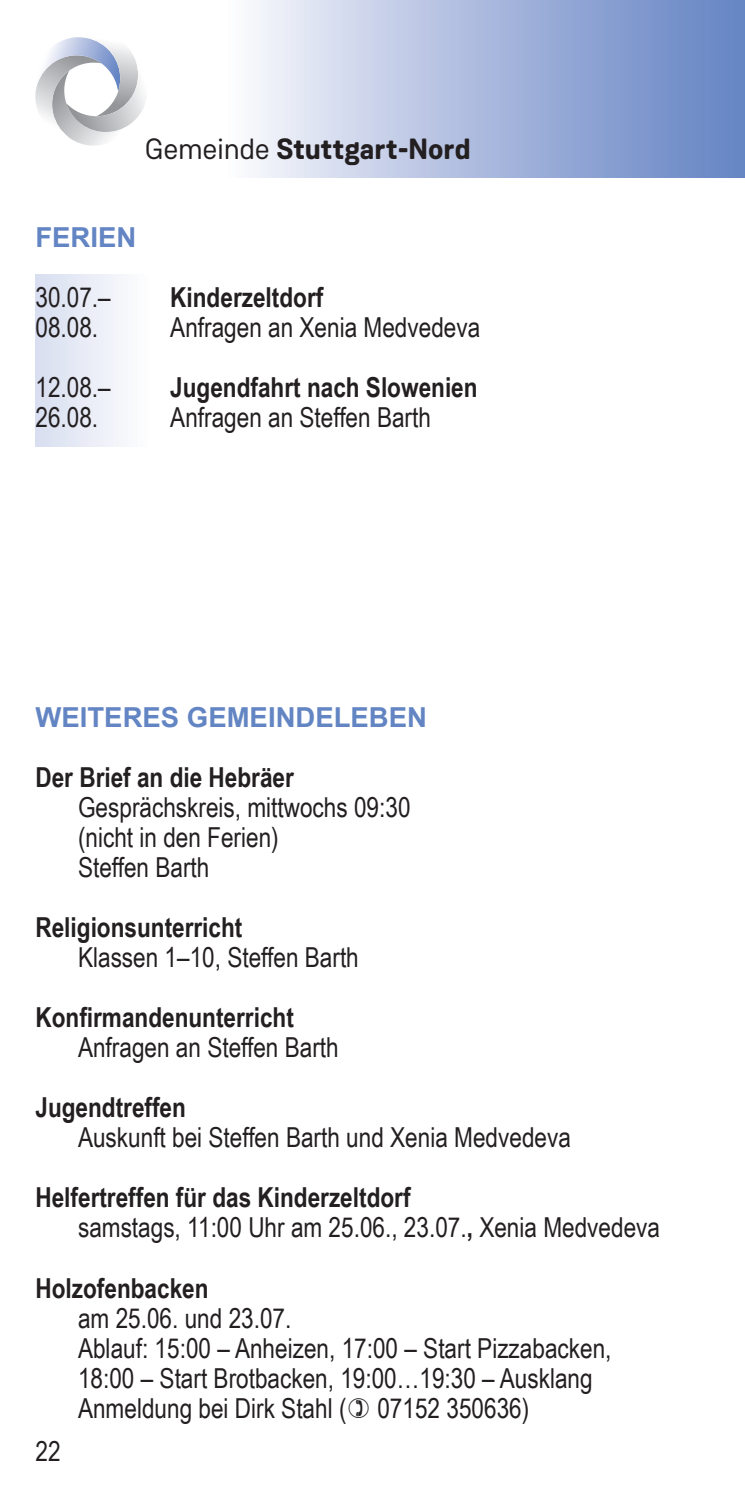
<style>
.page{position:relative;width:745px;height:1489px;background:#fff}
.page>*{position:absolute;margin:0;border:0;box-sizing:border-box;transform-origin:0 0}
.t1{font:700 29.25px "Weissenhof Grotesk";color:#231f20}
.t2{font:27.5px/30px "Arial Narrow";color:#231f20}
.t3{font:700 27.5px/30px "Arial Narrow";color:#231f20}
.WW-Standard{font:700 27.5px "Arial";color:#6385c3}
.s1{font-weight:400}
.s2{font-weight:700}
</style>
<div class="page">
<div style="left:35px;top:213px;width:114px;height:233px;background:linear-gradient(to right,#d8def0,#fdfefe)"></div>
<div style="left:35px;top:170px;width:674px;height:104px;background:#fff"></div>
<svg style="left:255px;top:0;width:489px;height:177px;background:#a8b8dd"></svg>
<svg style="left:35px;top:37px;width:110px;height:109px"></svg>
<img style="left:66px;top:103px;width:64px;height:29px">
<img style="left:96px;top:62px;width:42px;height:54px">
<p class="t1" style="left:145px;top:131px;width:327px"><span class="s1">Gemeinde</span> Stuttgart-Nord</p>
<p class="WW-Standard" style="left:35px;top:218px;width:102px">FERIEN</p>
<p class="t2" style="left:35px;top:281px;width:77px">30.07.–</p>
<p class="t3" style="left:170px;top:281px;width:154px">Kinderzeltdorf</p>
<p class="t2" style="left:35px;top:311px;width:64px">08.08.</p>
<p class="t2" style="left:170px;top:311px;width:311px">Anfragen an Xenia Medvedeva</p>
<p class="t2" style="left:35px;top:371px;width:77px">12.08.–</p>
<p class="t3" style="left:170px;top:371px;width:309px">Jugendfahrt nach Slowenien</p>
<p class="t2" style="left:35px;top:401px;width:64px">26.08.</p>
<p class="t2" style="left:170px;top:401px;width:262px">Anfragen an Steffen Barth</p>
<p class="WW-Standard" style="left:35px;top:698px;width:393px">WEITERES GEMEINDELEBEN</p>
<p class="t2" style="left:78px;top:761px;width:334px;text-indent:-43px"><span class="s2">Der Brief an die Hebräer<br></span>Gesprächskreis, mittwochs 09:30 (nicht in den Ferien)<br>Steffen Barth</p>
<p class="t2" style="left:78px;top:911px;width:282px;text-indent:-43px"><span class="s2">Religionsunterricht<br></span>Klassen 1–10, Steffen Barth</p>
<p class="t3" style="left:78px;top:1001px;width:262px;text-indent:-43px">Konfirmandenunterricht<br><span class="s1">Anfragen an Steffen Barth</span></p>
<p class="t2" style="left:78px;top:1091px;width:494px;text-indent:-43px"><span class="s2">Jugendtreffen<br></span>Auskunft bei Steffen Barth und Xenia Medvedeva</p>
<p class="t2" style="left:78px;top:1181px;width:583px;text-indent:-43px"><span class="s2">Helfertreffen für das Kinderzeltdorf<br></span>samstags, 11:00 Uhr am 25.06., 23.07.<span class="s2">,</span> Xenia Medvedeva</p>
<p class="t2" style="left:78px;top:1271px;width:534px;text-indent:-43px"><span class="s2">Holzofenbacken<br></span>am 25.06. und 23.07.<br>Ablauf: 15:00 – Anheizen, 17:00 – Start Pizzabacken, 18:00 – Start Brotbacken, 19:00…19:30 – Ausklang Anmeldung bei Dirk Stahl ( 07152 350636)</p>
<p class="t2" style="left:35px;top:1434px;width:27px">22</p>
</div>
